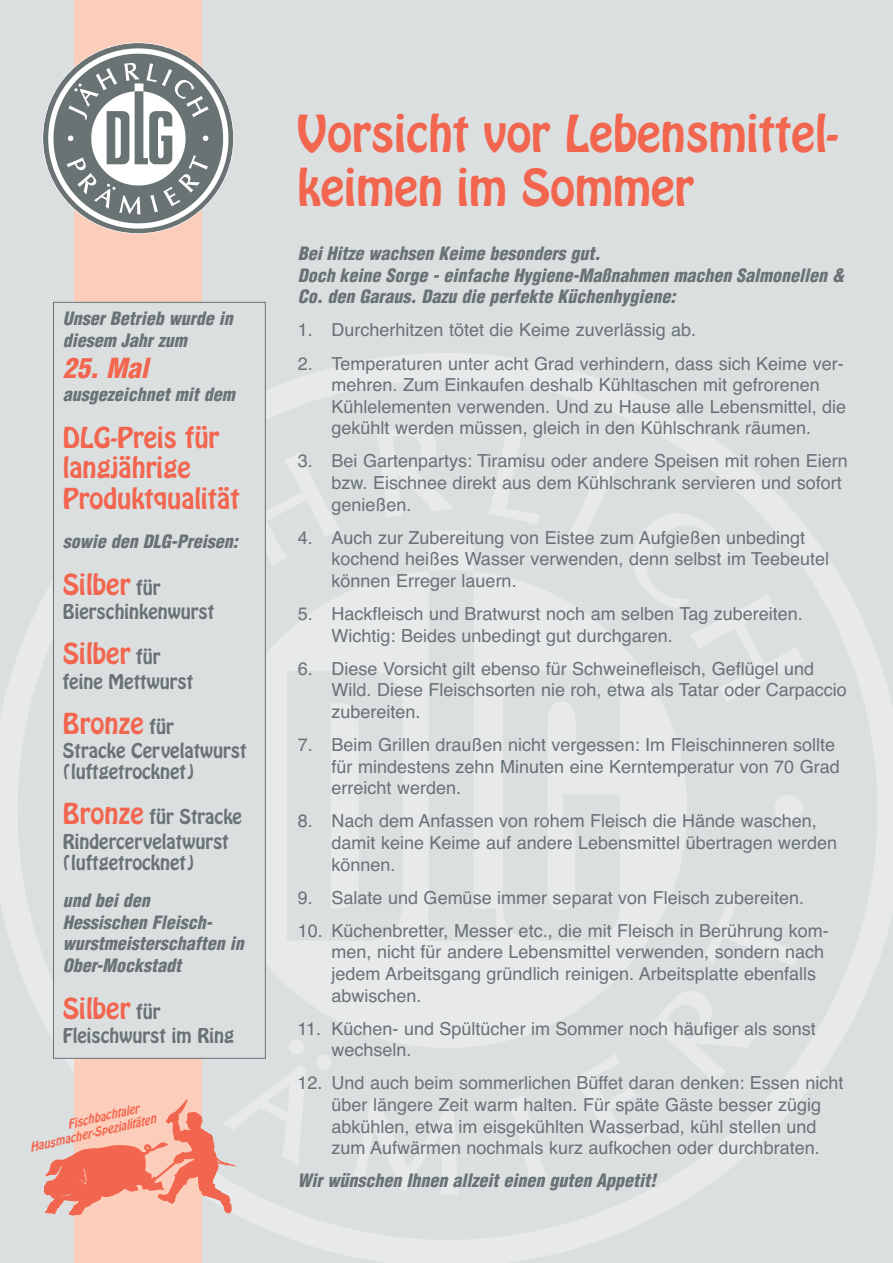
<style>
.page{position:relative;width:893px;height:1263px;background:#dbdfe0}
.page>*{position:absolute;margin:0;border:0;box-sizing:border-box;transform-origin:0 0}
.t1{font:45px/54px "Hobo Std";color:#f2664f}
.t2{font:italic 900 condensed 27px "Helvetica";color:#f2664f}
.t3{font:25.5px/30.6px "Hobo Std";color:#f2664f}
.t4{font:18px/21.6px "Helvetica";color:#697374}
.t5{font:italic 900 condensed 18px/21.6px "Helvetica";color:#697374}
.t6{font:18px/21.6px "Hobo Std";color:#697374}
.t7{font:italic 14.1px/14.1px "Hobo D";color:#f2664f}
.s1{font-size:18px;color:#697374}
.s2{font-size:25.5px;color:#f2664f}
</style>
<div class="page">
<img style="left:0;top:353px;width:893px;height:910px">
<div style="left:74px;top:0;width:128px;height:1263px;background:#fbcebc"></div>
<svg style="left:44px;top:1098px;width:192px;height:118px"></svg>
<img style="left:49px;top:48px;width:180px;height:180px">
<div style="left:54px;top:303px;width:211px;height:755px;background:#dbdfe0"></div>
<div style="left:53px;top:302px;width:213px;height:757px;border:1px solid #697374"></div>
<p class="t5" style="left:63px;top:308px;width:171px">Unser Betrieb wurde in diesem Jahr zum</p>
<h2 class="t2" style="left:63px;top:353px;width:87px">25. Mal</h2>
<p class="t5" style="left:63px;top:384px;width:173px">ausgezeichnet mit dem</p>
<h3 class="t3" style="left:63px;top:424px;width:178px">DLG-Preis für langjährige<br>Produktqualität</h3>
<p class="t5" style="left:63px;top:531px;width:176px">sowie den DLG-Preisen:</p>
<h3 class="t3" style="left:63px;top:572px;width:99px">Silber <span class="s1">für</span></h3>
<p class="t6" style="left:63px;top:603px;width:153px">Bierschinkenwurst</p>
<h3 class="t3" style="left:63px;top:641px;width:99px">Silber <span class="s1">für</span></h3>
<p class="t6" style="left:63px;top:672px;width:132px">feine Mettwurst</p>
<h3 class="t3" style="left:63px;top:710px;width:112px">Bronze <span class="s1">für</span></h3>
<p class="t6" style="left:63px;top:741px;width:185px">Stracke Cervelatwurst (luftgetrocknet)</p>
<p class="t6" style="left:63px;top:806px;width:181px;line-height:24.2px"><span class="s2">Bronze</span> für Stracke<br>Rindercervelatwurst</p>
<p class="t6" style="left:63px;top:854px;width:133px">(luftgetrocknet)</p>
<p class="t5" style="left:63px;top:890px;width:182px">und bei den<br>Hessischen Fleisch&shy;wurstmeisterschaften in<br>Ober-Mockstadt</p>
<h3 class="t3" style="left:63px;top:995px;width:99px">Silber <span class="s1">für</span></h3>
<p class="t6" style="left:63px;top:1026px;width:173px">Fleischwurst im Ring</p>
<p class="t7" style="left:25px;top:1127px;width:131px;text-indent:42px;rotate:-13deg">Fischbachtaler<br>Hausmacher-Spezialitäten</p>
<h1 class="t1" style="left:298px;top:110px;width:542px">Vorsicht vor Lebensmittel&shy;keimen im Sommer</h1>
<p class="t5" style="left:298px;top:243px;width:548px">Bei Hitze wachsen Keime besonders gut.<br>Doch keine Sorge - einfache Hygiene-Maßnahmen machen Salmonellen &amp;<br>Co. den Garaus. Dazu die perfekte Küchenhygiene:</p>
<p class="t4" style="left:298px;top:319px;width:400px">1. Durcherhitzen tötet die Keime zuverlässig ab.</p>
<p class="t4" style="left:332px;top:352px;width:516px;text-indent:-34px">2. Temperaturen unter acht Grad verhindern, dass sich Keime ver&shy;mehren. Zum Einkaufen deshalb Kühltaschen mit gefrorenen Kühlelementen verwenden. Und zu Hause alle Lebensmittel, die gekühlt werden müssen, gleich in den Kühlschrank räumen.</p>
<p class="t4" style="left:332px;top:450px;width:518px;text-indent:-34px">3. Bei Gartenpartys: Tiramisu oder andere Speisen mit rohen Eiern bzw. Eischnee direkt aus dem Kühlschrank servieren und sofort genießen.</p>
<p class="t4" style="left:332px;top:527px;width:499px;text-indent:-34px">4. Auch zur Zubereitung von Eistee zum Aufgießen unbedingt kochend heißes Wasser verwenden, denn selbst im Teebeutel können Erreger lauern.</p>
<p class="t4" style="left:332px;top:603px;width:473px;text-indent:-34px">5. Hackfleisch und Bratwurst noch am selben Tag zubereiten.<br>Wichtig: Beides unbedingt gut durchgaren.</p>
<p class="t4" style="left:332px;top:658px;width:517px;text-indent:-34px">6. Diese Vorsicht gilt ebenso für Schweinefleisch, Geflügel und<br>Wild. Diese Fleischsorten nie roh, etwa als Tatar oder Carpaccio zubereiten.</p>
<p class="t4" style="left:332px;top:734px;width:510px;text-indent:-34px">7. Beim Grillen draußen nicht vergessen: Im Fleischinneren sollte für mindestens zehn Minuten eine Kerntemperatur von 70 Grad erreicht werden.</p>
<p class="t4" style="left:332px;top:810px;width:507px;text-indent:-34px">8. Nach dem Anfassen von rohem Fleisch die Hände waschen, damit keine Keime auf andere Lebensmittel übertragen werden können.</p>
<p class="t4" style="left:298px;top:887px;width:508px">9. Salate und Gemüse immer separat von Fleisch zubereiten.</p>
<p class="t4" style="left:332px;top:920px;width:499px;text-indent:-34px">10. Küchenbretter, Messer etc., die mit Fleisch in Berührung kom&shy;men, nicht für andere Lebensmittel verwenden, sondern nach jedem Arbeitsgang gründlich reinigen. Arbeitsplatte ebenfalls abwischen.</p>
<p class="t4" style="left:332px;top:1018px;width:486px;text-indent:-34px">11. Küchen- und Spültücher im Sommer noch häufiger als sonst wechseln.</p>
<p class="t4" style="left:332px;top:1072px;width:513px;text-indent:-34px">12. Und auch beim sommerlichen Büffet daran denken: Essen nicht über längere Zeit warm halten. Für späte Gäste besser zügig abkühlen, etwa im eisgekühlten Wasserbad, kühl stellen und zum Aufwärmen nochmals kurz aufkochen oder durchbraten.</p>
<p class="t5" style="left:298px;top:1170px;width:360px">Wir wünschen Ihnen allzeit einen guten Appetit!</p>
</div>
